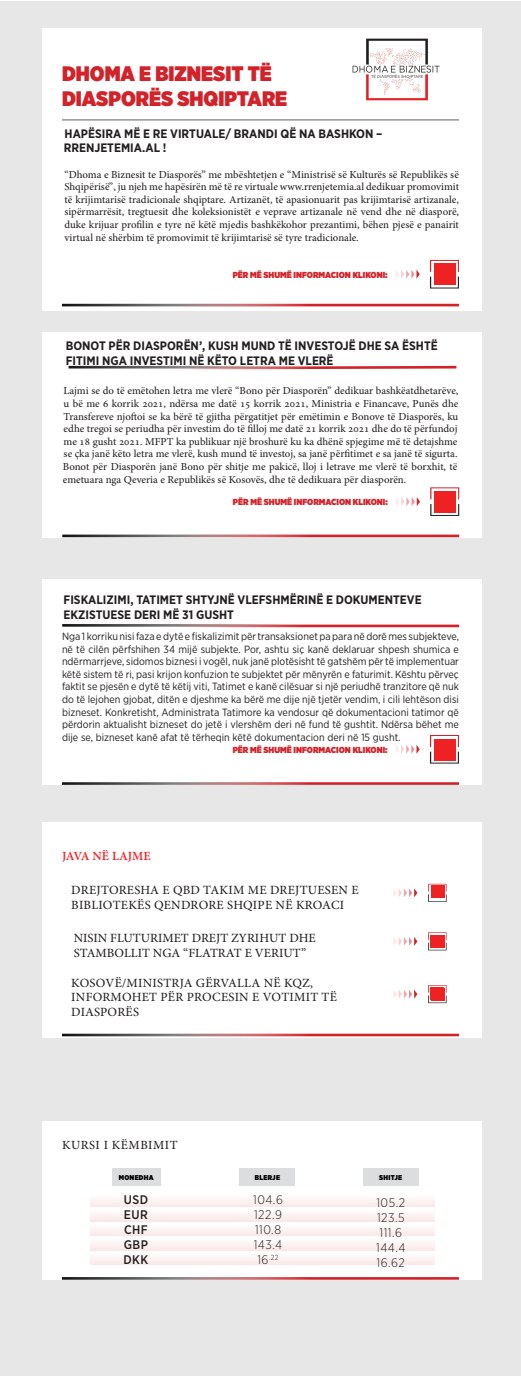
<style>
.page{position:relative;width:521px;height:1377px;background:#fff}
.page>*{position:absolute;margin:0;border:0;box-sizing:border-box;transform-origin:0 0}
.t1{font:900 21px/25.2px "Gotham Narrow";color:#d2232a}
.t2{font:300 12.51px "Gotham Narrow";letter-spacing:.04em;color:#231f20}
.t3{font:500 12.51px "Gotham Narrow";letter-spacing:.04em;color:#231f20}
.t4{font:12.34px/14.8px "Adobe Hebrew";letter-spacing:.01em;color:#231f20}
.t5{font:700 12.25px/14.9px "Gotham Narrow";color:#231f20}
.t6{font:12.25px "Adobe Hebrew";letter-spacing:.04em;color:#231f20}
.t7{font:700 12.25px "Adobe Hebrew";letter-spacing:-.01em;color:#ee2123}
.t8{font:10.5px/12.6px "Adobe Hebrew";color:#231f20;text-align:justify}
.t9{font:10.5px/12.6px "Gotham Narrow";color:#231f20;text-align:justify}
.t10{font:900 8.75px "Gotham Narrow";color:#d2232a}
.t11{font:300 7.26px "Gotham Narrow";color:#231f20}
.t12{font:900 7px "Gotham Narrow";letter-spacing:.04em;color:#000}
.s1{font-size:12.51px}
</style>
<div class="page">
<div style="left:0;top:1px;width:521px;height:1374px;background:#e7e7e7"></div>
<div style="left:42px;top:29px;width:439px;height:282px;background:#fff"></div>
<div style="left:42px;top:821px;width:439px;height:216px;background:#fff"></div>
<hr style="left:62px;top:119px;width:397px;height:1px;background:#626060">
<svg style="left:396px;top:270px;width:24px;height:9px"></svg>
<svg style="left:393px;top:888px;width:24px;height:9px"></svg>
<svg style="left:393px;top:937px;width:24px;height:9px"></svg>
<svg style="left:393px;top:989px;width:24px;height:9px"></svg>
<hr style="left:62px;top:304px;width:397px;height:2px;background:#000">
<hr style="left:80px;top:304px;width:379px;height:2px;background:#d2232a">
<hr style="left:62px;top:1033px;width:397px;height:3px;background:#000">
<hr style="left:80px;top:1033px;width:379px;height:3px;background:#d2232a">
<div style="left:42px;top:1120px;width:439px;height:159px;background:#fff"></div>
<hr style="left:62px;top:1277px;width:397px;height:2px;background:#000">
<hr style="left:80px;top:1277px;width:379px;height:2px;background:#d2232a">
<svg style="left:430px;top:260px;width:29px;height:28px"></svg>
<div style="left:42px;top:579px;width:439px;height:206px;background:#fff"></div>
<svg style="left:396px;top:745px;width:24px;height:9px"></svg>
<hr style="left:62px;top:782px;width:397px;height:3px;background:#000">
<hr style="left:80px;top:782px;width:379px;height:3px;background:#d2232a">
<svg style="left:430px;top:735px;width:29px;height:28px"></svg>
<svg style="left:428px;top:884px;width:18px;height:18px"></svg>
<svg style="left:428px;top:932px;width:18px;height:18px"></svg>
<svg style="left:428px;top:985px;width:18px;height:18px"></svg>
<div style="left:91px;top:1192px;width:344px;height:15px;background:#fdf6f6"></div>
<div style="left:91px;top:1207px;width:344px;height:14px;background:#fcf5f5"></div>
<div style="left:91px;top:1221px;width:344px;height:14px;background:#fdf6f6"></div>
<div style="left:91px;top:1235px;width:344px;height:15px;background:#fdf6f6"></div>
<div style="left:91px;top:1250px;width:344px;height:14px;background:#fdf6f6"></div>
<div style="left:112px;top:1168px;width:49px;height:17px;background:#dcdddf"></div>
<div style="left:240px;top:1168px;width:55px;height:17px;background:#dcdddf"></div>
<div style="left:363px;top:1168px;width:55px;height:17px;background:#dcdddf"></div>
<hr style="left:62px;top:624px;width:397px;height:2px;background:#000">
<hr style="left:80px;top:624px;width:379px;height:3px;background:#d2232a">
<div style="left:42px;top:332px;width:439px;height:205px;background:#fff"></div>
<svg style="left:396px;top:497px;width:24px;height:9px"></svg>
<hr style="left:62px;top:534px;width:397px;height:3px;background:#000">
<hr style="left:80px;top:534px;width:379px;height:3px;background:#d2232a">
<svg style="left:430px;top:487px;width:29px;height:29px"></svg>
<hr style="left:69px;top:366px;width:396px;height:2px;background:#000">
<svg style="left:74px;top:365px;width:383px;height:5px"></svg>
<img style="left:352px;top:38px;width:88px;height:63px">
<div style="left:430px;top:935px;width:14px;height:12px;background:#ee2123"></div>
<div style="left:431px;top:988px;width:13px;height:12px;background:#ee2123"></div>
<div style="left:434px;top:263px;width:22px;height:22px;background:#ee2123"></div>
<div style="left:434px;top:491px;width:22px;height:22px;background:#ee2123"></div>
<div style="left:434px;top:738px;width:22px;height:22px;background:#ee2123"></div>
<div style="left:431px;top:886px;width:13px;height:12px;background:#ee2123"></div>
<div style="left:430px;top:987px;width:14px;height:12px;background:#ee2123"></div>
<p class="t1" style="left:62px;top:61px;width:227px">DHOMA E BIZNESIT TË<br>DIASPORËS SHQIPTARE</p>
<p class="t5" style="left:64px;top:126px;width:320px">HAPËSIRA MË E RE VIRTUALE/ BRANDI QË NA BASHKON –<br>RRENJETEMIA.AL !</p>
<p class="t8" style="left:64px;top:168px;width:396px">“Dhoma e Biznesit te Diasporës” me mbështetjen e “Ministrisë së Kulturës së Republikës së Shqipërisë j u,” njeh me hapësirën më të re virtuale www.rrenjetemia.al dedikuar promovimit të krijimtarisë tradicionale shqiptare. Artizanët, të apasionuarit pas krijimtarisë artizanale, sipërmarrësit, tregtuesit dhe koleksionistët e veprave artizanale në vend dhe në diasporë, duke krijuar profilin e tyre në këtë mjedis bashkëkohor prezantimi, bëhen pjesë e panairit virtual në shërbim të promovimit të krijimtarisë së tyre tradicionale.</p>
<p class="t10" style="left:233px;top:269px;width:156px">PËR MË SHUMË INFORMACION KLIKONI:</p>
<p class="t5" style="left:66px;top:338px;width:373px">BONOT PËR DIASPORËN ,’ KUSH MUND TË INVESTOJË DHE SA ËSHTË<br>FITIMI NGA INVESTIMI NË KËTO LETRA ME VLERË</p>
<p class="t8" style="left:63px;top:385px;width:397px">Lajmi se do të emëtohen letra me vlerë “Bono për Diasporën” dedikuar bashkëatdhetarëve, u bë me 6 korrik 2021, ndërsa me datë 15 korrik 2021, Ministria e Financave, Punës dhe Transfereve njoftoi se ka bërë të gjitha përgatitjet për emëtimin e Bonove të Diasporës, ku edhe tregoi se periudha për investim do të filloj me datë 21 korrik 2021 dhe do të përfundoj me 18 gusht 2021. MFPT ka publikuar një broshurë ku ka dhënë spjegime më të detajshme se çka janë këto letra me vlerë, kush mund të investoj, sa janë përfitimet e sa janë të sigurta.<br>Bonot për Diasporën janë Bono për shitje me pakicë, lloj i letrave me vlerë të borxhit, të emetuara nga Qeveria e Republikës së Kosovës, dhe të dedikuara për diasporën.</p>
<p class="t10" style="left:233px;top:496px;width:156px">PËR MË SHUMË INFORMACION KLIKONI:</p>
<p class="t5" style="left:64px;top:592px;width:360px">FISKALIZIMI, TATIMET SHTYJNË VLEFSHMËRINË E DOKUMENTEVE<br>EKZISTUESE DERI MË 31 GUSHT</p>
<p class="t9" style="left:62px;top:630px;width:398px">Nga1korrikunisifazaedytëefiskalizimitpërtransaksionetpaparanëdorëmessubjekteve, në të cilën përfshihen 34 mijë subjekte. Por, ashtu siç kanë deklaruar shpesh shumica e ndërmarrjeve, sidomos biznesi i vogël, nuk janë plotësisht të gatshëm për të implementuar këtë sistem të ,r i pasi krijon konfuzion te subjektet për mënyrën e faturimit. Kështu përveç faktit se pjesën e dytë të këtij viti, Tatimet e kanë cilësuar si një periudhë tranzitore që nuk do të lejohen gjobat, ditën e djeshme ka bërë me dije një tjetër vendim i, cili lehtëson disi bizneset. Konkretisht, Administrata Tatimore ka vendosur që dokumentacioni tatimor që përdorin aktualisht bizneset do jetë i vlershëm deri në fund të gushtit. Ndërsa bëhet me dije se, bizneset kanë afat të tërheqin këtë dokumentacion deri në 15 gusht.</p>
<p class="t7" style="left:62px;top:848px;width:90px">JAVA NË LAJME</p>
<p class="t10" style="left:233px;top:744px;width:156px">PËR MË SHUMË INFORMACION KLIKONI:</p>
<p class="t4" style="left:71px;top:882px;width:289px">DREJTORESHA E QBD TAKIM ME DREJTUESEN E<br>BIBLIOTEKËS QENDRORE SHQIPE NË KROACI</p>
<p class="t4" style="left:74px;top:931px;width:243px">NISIN FLUTURIMET DREJT ZYRIHUT DHE<br>STAMBOLLIT NGA “FLATRAT E VERIUT“</p>
<p class="t4" style="left:71px;top:975px;width:267px">KOSOVË/MINISTRJA GËRVALLA NË KQZ,<br>INFORMOHET PËR PROCESIN E VOTIMIT TË<br>DIASPORËS</p>
<p class="t6" style="left:62px;top:1138px;width:117px">KURSI I KËMBIMIT</p>
<p class="t12" style="left:119px;top:1172px;width:36px">MONEDHA</p>
<p class="t3" style="left:124px;top:1191px;width:26px">USD</p>
<p class="t3" style="left:124px;top:1206px;width:26px">EUR</p>
<p class="t3" style="left:124px;top:1221px;width:25px">CHF</p>
<p class="t3" style="left:124px;top:1236px;width:26px">GBP</p>
<p class="t3" style="left:123px;top:1251px;width:26px">DKK</p>
<p class="t12" style="left:255px;top:1172px;width:27px">BLERJE</p>
<p class="t2" style="left:253px;top:1192px;width:31px">104.6</p>
<p class="t2" style="left:254px;top:1207px;width:29px">122.9</p>
<p class="t2" style="left:255px;top:1222px;width:28px">110.8</p>
<p class="t2" style="left:254px;top:1237px;width:30px">143.4</p>
<p class="t11" style="left:257px;top:1252px;width:23px"><span class="s1">16</span>.22</p>
<p class="t12" style="left:379px;top:1172px;width:24px">SHITJE</p>
<p class="t2" style="left:376px;top:1194px;width:30px">105.2</p>
<p class="t2" style="left:377px;top:1209px;width:29px">123.5</p>
<p class="t2" style="left:379px;top:1224px;width:24px">111.6</p>
<p class="t2" style="left:376px;top:1239px;width:31px">144.4</p>
<p class="t2" style="left:377px;top:1254px;width:30px">16.62</p>
</div>
